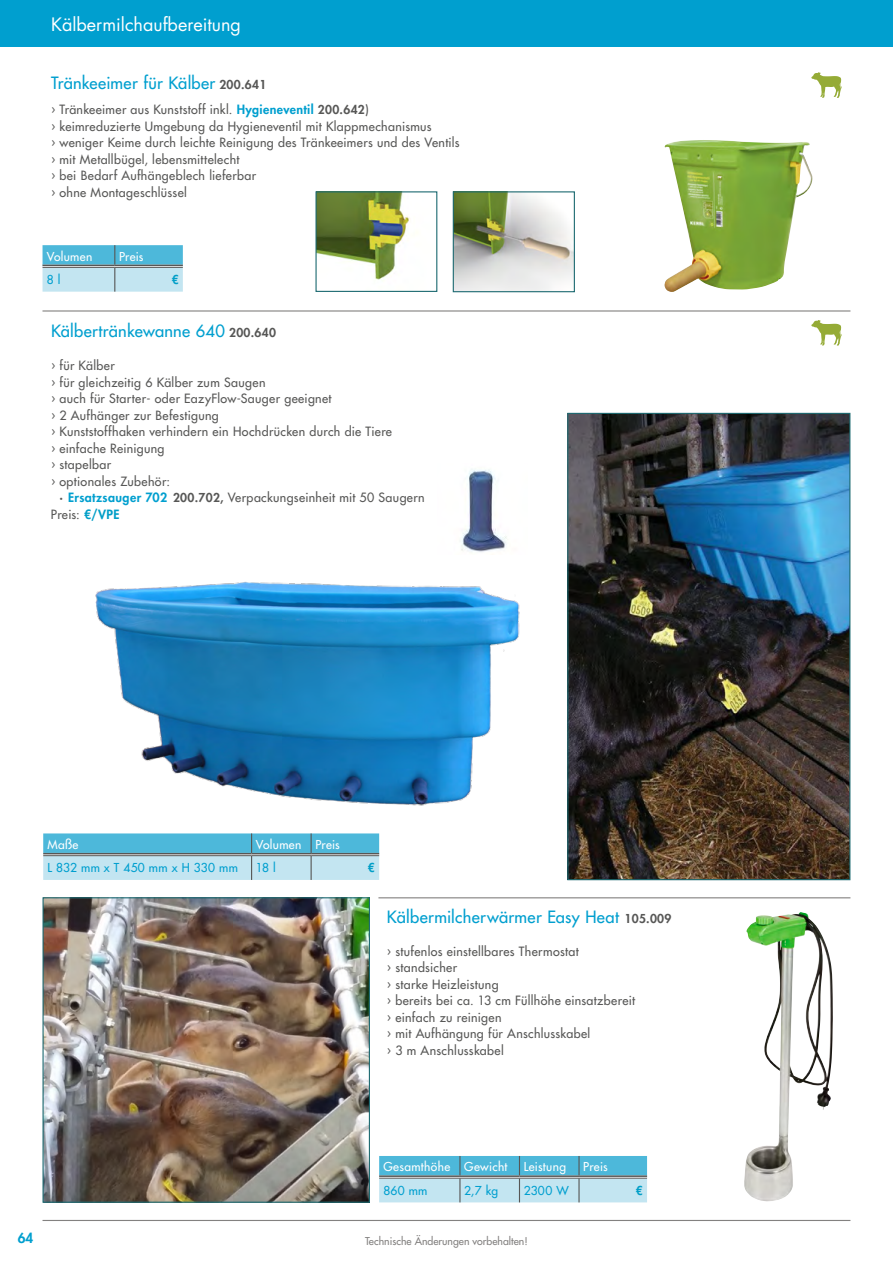
<style>
.page{position:relative;width:893px;height:1263px;background:#fff}
.page>*{position:absolute;margin:0;border:0;box-sizing:border-box;transform-origin:0 0}
.t1{font:18px "Futura Std";color:#fff}
.t2{font:500 16.5px "Futura Std";letter-spacing:.015em;color:#009fcf}
.t3{font:800 13.5px "Futura Std";color:#009fcf}
.t4{font:500 12.45px/16.5px "Futura Std";letter-spacing:.03em;color:#575756}
.t5{font:500 12px "Futura Std";letter-spacing:.025em;color:#fff}
.t6{font:500 12px "Futura Std";letter-spacing:.025em;color:#009fcf}
.t7{font:800 12px "Futura Std";color:#009ec7}
.t8{font:500 10.5px "Futura Std";color:#838180}
.s1{font-weight:800;font-size:12px;color:#575756}
.s2{font-weight:800;color:#009fcf}
.s3{font-weight:800;font-size:12px}
.s4{font-weight:800}
.s5{font-weight:800;color:#009ec7}
</style>
<div class="page">
<div style="left:0;top:0;width:893px;height:47px;background:#009fcf"></div>
<hr style="left:43px;top:1220px;width:807px;height:1px;background:#838180">
<img style="left:664px;top:140px;width:148px;height:152px">
<svg style="left:452px;top:191px;width:123px;height:102px"></svg>
<svg style="left:315px;top:191px;width:123px;height:101px"></svg>
<img style="left:744px;top:912px;width:87px;height:290px">
<img style="left:42px;top:897px;width:328px;height:306px">
<svg style="left:43px;top:245px;width:140px;height:47px;background:#90cfe4"></svg>
<hr style="left:115px;top:265px;width:68px;height:1px;background:#575756">
<hr style="left:115px;top:267px;width:68px;height:1px;background:#575756">
<hr style="left:43px;top:265px;width:72px;height:1px;background:#575756">
<hr style="left:43px;top:267px;width:72px;height:1px;background:#575756">
<svg style="left:379px;top:1156px;width:268px;height:46px;background:#8ecee3"></svg>
<hr style="left:578px;top:1178px;width:2px;height:24px;background:#575756">
<hr style="left:579px;top:1175px;width:68px;height:2px;background:#575756">
<hr style="left:579px;top:1178px;width:68px;height:1px;background:#575756">
<hr style="left:379px;top:1175px;width:81px;height:2px;background:#575756">
<hr style="left:379px;top:1178px;width:81px;height:1px;background:#575756">
<hr style="left:460px;top:1175px;width:59px;height:2px;background:#575756">
<hr style="left:460px;top:1178px;width:59px;height:1px;background:#575756">
<hr style="left:519px;top:1175px;width:60px;height:2px;background:#575756">
<hr style="left:519px;top:1178px;width:60px;height:1px;background:#575756">
<hr style="left:378px;top:897px;width:472px;height:1px;background:#838180">
<svg style="left:811px;top:72px;width:31px;height:26px"></svg>
<img style="left:567px;top:412px;width:284px;height:469px">
<img style="left:95px;top:581px;width:425px;height:225px">
<img style="left:460px;top:469px;width:47px;height:83px">
<svg style="left:43px;top:833px;width:336px;height:47px;background:#8fcfe4"></svg>
<hr style="left:311px;top:853px;width:68px;height:1px;background:#575756">
<hr style="left:311px;top:855px;width:68px;height:1px;background:#575756">
<hr style="left:43px;top:853px;width:209px;height:1px;background:#575756">
<hr style="left:43px;top:855px;width:209px;height:1px;background:#575756">
<hr style="left:252px;top:853px;width:59px;height:1px;background:#575756">
<hr style="left:252px;top:855px;width:59px;height:1px;background:#575756">
<hr style="left:42px;top:310px;width:808px;height:2px;background:#838180">
<svg style="left:811px;top:320px;width:31px;height:26px"></svg>
<h1 class="t1" style="left:51px;top:13px;width:191px">Kälbermilchaufbereitung</h1>
<h2 class="t2" style="left:51px;top:73px;width:217px">Tränkeeimer für Kälber <span class="s1">200.641</span></h2>
<p class="t4" style="left:51px;top:101px;width:410px">› Tränkeeimer aus Kunststoff inkl. <span class="s2">Hygieneventil</span> <span class="s3">200.642</span>)<br>› keimreduzierte Umgebung da Hygieneventil mit Klappmechanismus<br>› weniger Keime durch leichte Reinigung des Tränkeeimers und des Ventils › mit Metallbügel, lebensmittelecht<br>› bei Bedarf Aufhängeblech lieferbar<br>› ohne Montageschlüssel</p>
<p class="t5" style="left:47px;top:249px;width:47px">Volumen</p>
<p class="t5" style="left:119px;top:249px;width:26px">Preis</p>
<p class="t6" style="left:47px;top:272px;width:15px">8 l</p>
<p class="t7" style="left:172px;top:272px;width:8px">€</p>
<h2 class="t2" style="left:51px;top:321px;width:226px">Kälbertränkewanne 640 <span class="s1">200.640</span></h2>
<p class="t4" style="left:51px;top:357px;width:342px">› für Kälber<br>› für gleichzeitig 6 Kälber zum Saugen<br>› auch für Starter- oder EazyFlow-Sauger geeignet<br>› 2 Aufhänger zur Befestigung<br>› Kunststoffhaken verhindern ein Hochdrücken durch die Tiere › einfache Reinigung<br>› stapelbar<br>› optionales Zubehör:</p>
<p class="t4" style="left:51px;top:489px;width:375px;text-indent:9px"><span class="s4">∙</span> <span class="s2">Ersatzsauger 702</span> <span class="s3">200.702,</span> Verpackungseinheit mit 50 Saugern<br>Preis: <span class="s5">€/VPE</span></p>
<p class="t5" style="left:47px;top:837px;width:33px">Maße</p>
<p class="t5" style="left:256px;top:837px;width:86px">Volumen Preis</p>
<p class="t6" style="left:47px;top:860px;width:192px">L 832 mm x T 450 mm x H 330 mm</p>
<p class="t6" style="left:256px;top:860px;width:21px">18 l</p>
<p class="t7" style="left:368px;top:860px;width:8px">€</p>
<h2 class="t2" style="left:387px;top:906px;width:286px">Kälbermilcherwärmer Easy Heat <span class="s1">105.009</span></h2>
<p class="t4" style="left:387px;top:943px;width:250px">› stufenlos einstellbares Thermostat<br>› standsicher<br>› starke Heizleistung<br>› bereits bei ca. 13 cm Füllhöhe einsatzbereit › einfach zu reinigen<br>› mit Aufhängung für Anschlusskabel<br>› 3 m Anschlusskabel</p>
<p class="t5" style="left:383px;top:1159px;width:126px">Gesamthöhe Gewicht</p>
<p class="t5" style="left:524px;top:1159px;width:44px">Leistung</p>
<p class="t5" style="left:583px;top:1159px;width:26px">Preis</p>
<p class="t6" style="left:383px;top:1183px;width:46px">860 mm</p>
<p class="t6" style="left:464px;top:1183px;width:35px">2,7 kg</p>
<p class="t6" style="left:524px;top:1183px;width:46px">2300 W</p>
<p class="t7" style="left:636px;top:1182px;width:8px">€</p>
<p class="t3" style="left:18px;top:1229px;width:17px">64</p>
<p class="t8" style="left:365px;top:1234px;width:164px">Technische Änderungen vorbehalten!</p>
</div>
